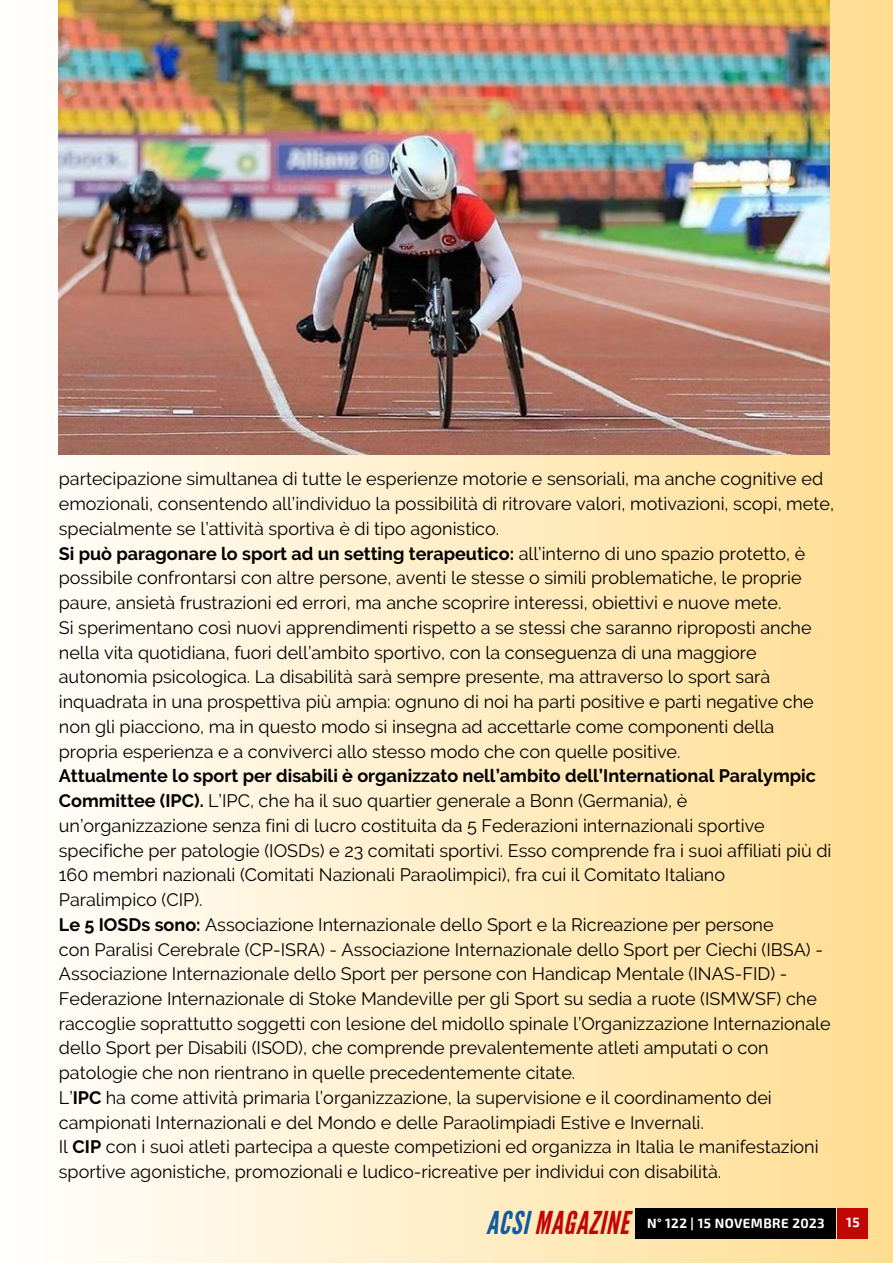
<style>
.page{position:relative;width:893px;height:1264px;background:#fff}
.page>*{position:absolute;margin:0;border:0;box-sizing:border-box;transform-origin:0 0}
.t1{font:italic 31.5px "League Gothic";letter-spacing:.03em;color:#c40505}
.t2{font:18px/24.8px "Raleway";color:#000}
.t3{font:700 13.2px "Exo 2";letter-spacing:.03em;color:#fff}
.s1{font-weight:700}
.s2{color:#115b9f}
</style>
<div class="page">
<div style="left:0;top:0;width:892px;height:1262px;background:linear-gradient(to right,#fff,#ffdd92)"></div>
<div style="left:635px;top:1208px;width:201px;height:31px;background:#000"></div>
<div style="left:836px;top:1208px;width:31px;height:31px;background:#c40505"></div>
<img style="left:58px;top:0;width:771px;height:454px">
<p class="t2" style="left:59px;top:466px;width:765px">partecipazione simultanea di tutte le esperienze motorie e sensoriali, ma anche cognitive ed</p>
<p class="t2" style="left:59px;top:491px;width:776px">emozionali, consentendo all’individuo la possibilità di ritrovare valori, motivazioni, scopi, mete, specialmente se l’attività sportiva è di tipo agonistico.</p>
<p class="t2" style="left:59px;top:541px;width:748px"><span class="s1">Si può paragonare lo sport ad un setting terapeutico:</span> all’interno di uno spazio protetto, è possibile confrontarsi con altre persone, aventi le stesse o simili problematiche, le proprie paure, ansietà frustrazioni ed errori, ma anche scoprire interessi, obiettivi e nuove mete.</p>
<p class="t2" style="left:59px;top:615px;width:756px">Si sperimentano così nuovi apprendimenti rispetto a se stessi che saranno riproposti anche nella vita quotidiana, fuori dell’ambito sportivo, con la conseguenza di una maggiore autonomia psicologica. La disabilità sarà sempre presente, ma attraverso lo sport sarà inquadrata in una prospettiva più ampia: ognuno di noi ha parti positive e parti negative che non gli piacciono, ma in questo modo si insegna ad accettarle come componenti della propria esperienza e a conviverci allo stesso modo che con quelle positive.</p>
<p class="t2" style="left:59px;top:763px;width:774px"><span class="s1">Attualmente lo sport per disabili è organizzato nell’ambito dell’International Paralympic Committee (IPC).</span> L’IPC, che ha il suo quartier generale a Bonn (Germania), è un’organizzazione senza fini di lucro costituita da 5 Federazioni internazionali sportive specifiche per patologie (IOSDs) e 23 comitati sportivi. Esso comprende fra i suoi affiliati più di 160 membri nazionali (Comitati Nazionali Paraolimpici), fra cui il Comitato Italiano</p>
<p class="t2" style="left:59px;top:887px;width:145px">Paralimpico (CIP).</p>
<p class="t2" style="left:59px;top:912px;width:716px"><span class="s1">Le 5 IOSDs sono:</span> Associazione Internazionale dello Sport e la Ricreazione per persone</p>
<p class="t2" style="left:59px;top:936px;width:765px">con Paralisi Cerebrale (CP-ISRA) - Associazione Internazionale dello Sport per Ciechi (IBSA) -</p>
<p class="t2" style="left:59px;top:961px;width:730px">Associazione Internazionale dello Sport per persone con Handicap Mentale (INAS-FID) -</p>
<p class="t2" style="left:59px;top:986px;width:773px">Federazione Internazionale di Stoke Mandeville per gli Sport su sedia a ruote (ISMWSF) che raccoglie soprattutto soggetti con lesione del midollo spinale l’Organizzazione Internazionale dello Sport per Disabili (ISOD), che comprende prevalentemente atleti amputati o con patologie che non rientrano in quelle precedentemente citate.</p>
<p class="t2" style="left:59px;top:1085px;width:714px">L’<span class="s1">IPC</span> ha come attività primaria l’organizzazione, la supervisione e il coordinamento dei campionati Internazionali e del Mondo e delle Paraolimpiadi Estive e Invernali.</p>
<p class="t2" style="left:59px;top:1134px;width:761px">Il <span class="s1">CIP</span> con i suoi atleti partecipa a queste competizioni ed organizza in Italia le manifestazioni sportive agonistiche, promozionali e ludico-ricreative per individui con disabilità.</p>
<p class="t1" style="left:486px;top:1204px;width:144px"><span class="s2">ACSI</span> MAGAZINE</p>
<p class="t3" style="left:647px;top:1214px;width:179px">N° 122 | 15 NOVEMBRE 2023</p>
<p class="t3" style="left:846px;top:1213px;width:15px">15</p>
</div>
